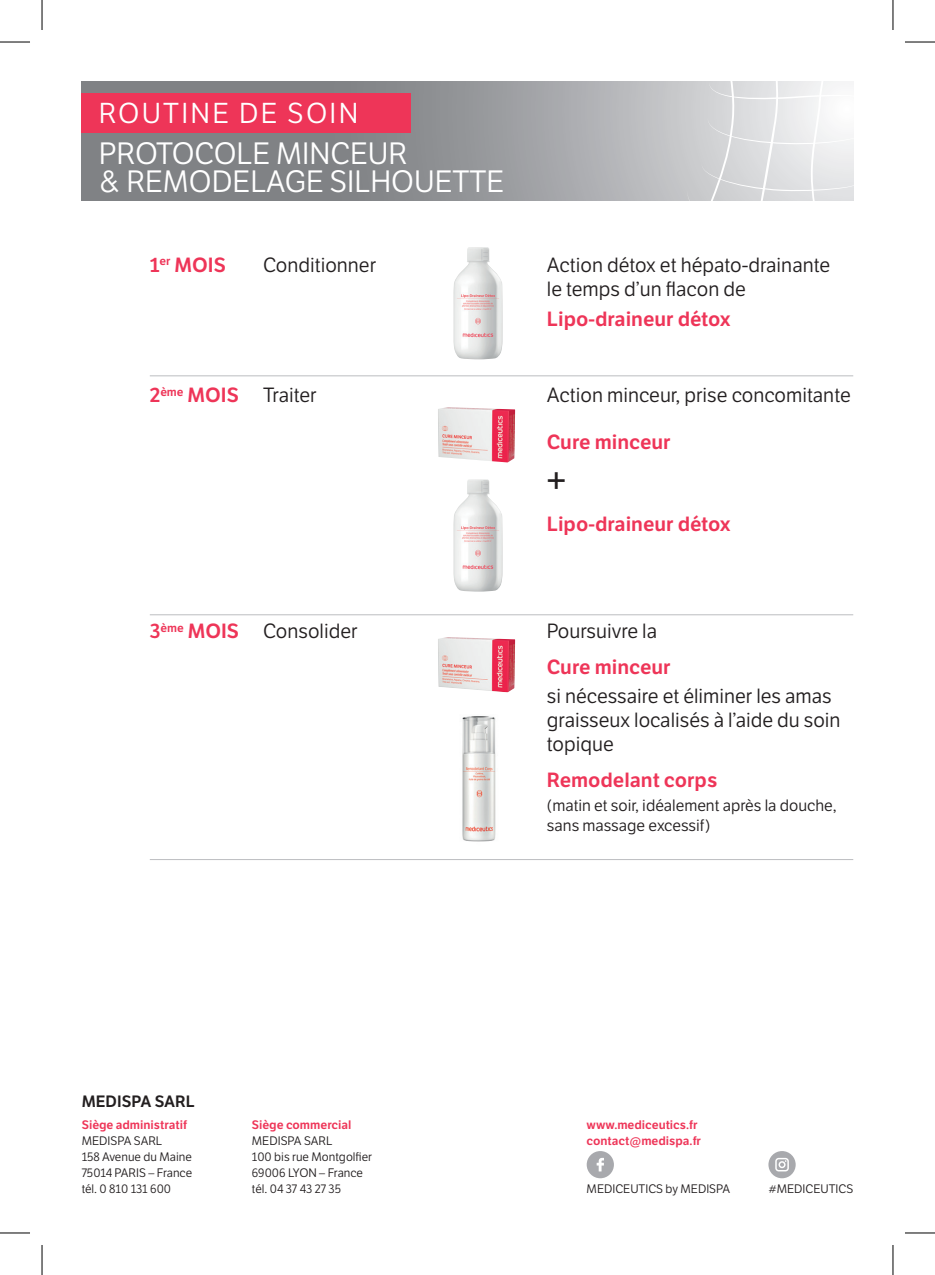
<style>
.page{position:relative;width:935px;height:1275px;background:#fff}
.page>*{position:absolute;margin:0;border:0;box-sizing:border-box;transform-origin:0 0}
.t1{font:32px "LFT Etica SB";color:#231f20}
.t2{font:30px "LFT Etica";color:#fff}
.t3{font:28px "LFT Etica";letter-spacing:.08em;color:#fff}
.t4{font:20px/24px "LFT Etica";color:#231f20}
.t5{font:20px "LFT Etica SB";color:#ee3558}
.t6{font:16px/20px "LFT Etica";color:#231f20}
.t7{font:16px "LFT Etica SB";color:#231f20}
.t8{font:12px "LFT Etica";color:#231f20}
.t9{font:12px "LFT Etica SB";color:#ee3558}
.s1{font-family:"LFT Etica SB";color:#ee3558}
</style>
<div class="page">
<img style="left:462px;top:716px;width:34px;height:126px">
<svg style="left:82px;top:82px;width:603px;height:119px;background:#96979a"></svg>
<div style="left:82px;top:93px;width:329px;height:40px;background:#ee3558"></div>
<div style="left:586px;top:1151px;width:28px;height:27px;background:#a8a9ad;border-radius:50%"></div>
<svg style="left:596px;top:1157px;width:8px;height:14px"></svg>
<div style="left:768px;top:1151px;width:27px;height:27px;background:#a8a9ad;border-radius:50%"></div>
<svg style="left:775px;top:1157px;width:13px;height:14px"></svg>
<hr style="left:150px;top:375px;width:703px;height:1px;background:#bcbdc0">
<hr style="left:150px;top:614px;width:703px;height:1px;background:#bcbdc0">
<hr style="left:150px;top:859px;width:703px;height:1px;background:#bcbdc0">
<img style="left:438px;top:407px;width:77px;height:55px">
<img style="left:438px;top:637px;width:77px;height:55px">
<img style="left:453px;top:247px;width:49px;height:112px">
<img style="left:453px;top:479px;width:49px;height:112px">
<svg style="left:685px;top:82px;width:168px;height:119px"></svg>
<hr style="left:0;top:42px;width:30px;height:1px;background:#000">
<hr style="left:904px;top:42px;width:30px;height:1px;background:#000">
<hr style="left:0;top:1232px;width:30px;height:1px;background:#000">
<hr style="left:904px;top:1232px;width:30px;height:1px;background:#000">
<hr style="left:42px;top:0;width:1px;height:30px;background:#000">
<hr style="left:42px;top:1245px;width:1px;height:30px;background:#000">
<hr style="left:892px;top:0;width:1px;height:30px;background:#000">
<hr style="left:892px;top:1245px;width:1px;height:30px;background:#000">
<p class="t3" style="left:99px;top:97px;width:261px">ROUTINE DE SOIN</p>
<p class="t2" style="left:99px;top:136px;width:310px">PROTOCOLE MINCEUR</p>
<p class="t2" style="left:99px;top:164px;width:407px">&amp; REMODELAGE SILHOUETTE</p>
<p class="t5" style="left:150px;top:253px;width:78px">1<sup>er</sup> MOIS</p>
<p class="t4" style="left:263px;top:254px;width:114px">Conditionner</p>
<p class="t4" style="left:547px;top:254px;width:285px">Action détox et hépato-drainante le temps d’un flacon de</p>
<p class="t5" style="left:547px;top:307px;width:185px">Lipo-draineur détox</p>
<p class="t4" style="left:150px;top:384px;width:168px"><span class="s1">2</span><sup>ème</sup> <span class="s1">MOIS</span> Traiter</p>
<p class="t4" style="left:547px;top:384px;width:305px">Action minceur, prise concomitante</p>
<p class="t5" style="left:547px;top:430px;width:125px">Cure minceur</p>
<p class="t1" style="left:547px;top:459px;width:21px">+</p>
<p class="t5" style="left:547px;top:512px;width:185px">Lipo-draineur détox</p>
<p class="t4" style="left:150px;top:620px;width:209px"><span class="s1">3</span><sup>ème</sup> <span class="s1">MOIS</span> Consolider</p>
<p class="t4" style="left:547px;top:620px;width:112px">Poursuivre la</p>
<p class="t5" style="left:547px;top:654px;width:125px">Cure minceur</p>
<p class="t4" style="left:547px;top:685px;width:295px">si nécessaire et éliminer les amas graisseux localisés à l’aide du soin topique</p>
<p class="t5" style="left:547px;top:767px;width:172px">Remodelant corps</p>
<p class="t6" style="left:547px;top:795px;width:291px">(matin et soir, idéalement après la douche, sans massage excessif)</p>
<p class="t7" style="left:82px;top:1091px;width:115px">MEDISPA SARL</p>
<p class="t9" style="left:82px;top:1118px;width:107px">Siège administratif</p>
<p class="t8" style="left:82px;top:1134px;width:82px">MEDISPA SARL</p>
<p class="t8" style="left:82px;top:1150px;width:112px">158 Avenue du Maine</p>
<p class="t8" style="left:82px;top:1166px;width:112px">75014 PARIS – France</p>
<p class="t8" style="left:82px;top:1182px;width:91px">tél. 0 810 131 600</p>
<p class="t9" style="left:252px;top:1118px;width:101px">Siège commercial</p>
<p class="t8" style="left:252px;top:1134px;width:82px">MEDISPA SARL</p>
<p class="t8" style="left:252px;top:1150px;width:122px">100 bis rue Montgolfier</p>
<p class="t8" style="left:252px;top:1166px;width:113px">69006 LYON – France</p>
<p class="t8" style="left:252px;top:1182px;width:91px">tél. 04 37 43 27 35</p>
<p class="t8" style="left:586px;top:1182px;width:145px">MEDICEUTICS by MEDISPA</p>
<p class="t8" style="left:768px;top:1182px;width:86px">#MEDICEUTICS</p>
<p class="t9" style="left:586px;top:1118px;width:112px">www.mediceutics.fr</p>
<p class="t9" style="left:586px;top:1134px;width:116px">contact@medispa.fr</p>
</div>
